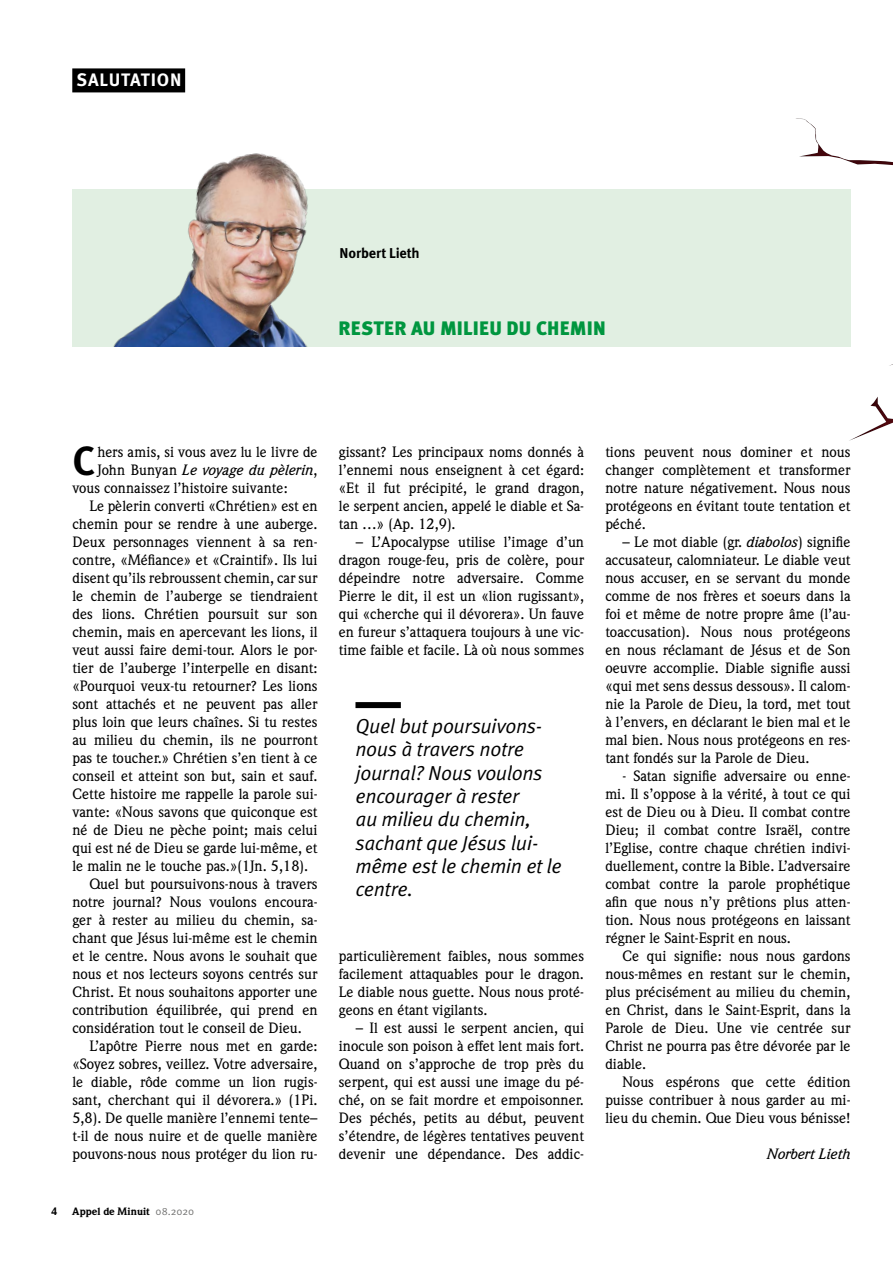
<style>
.page{position:relative;width:893px;height:1263px;background:#fff}
.page>*{position:absolute;margin:0;border:0;box-sizing:border-box;transform-origin:0 0}
.t1{font:700 40.65px "Meta OT";color:#000}
.t2{font:20.25px/23.2px "Meta OT Norm Ita";letter-spacing:-.02em;color:#000}
.t3{font:900 19.5px "Meta OT";letter-spacing:.01em;color:#00963f}
.t4{font:700 18px "Meta OT";letter-spacing:.04em;color:#fff}
.t5{font:500 14.7px/18px "Weidemann";color:#000;text-align:justify}
.t6{font:italic 500 14.7px "Weidemann";color:#000}
.t7{font:700 14.25px "Meta OT";letter-spacing:-.01em;color:#000}
.t8{font:900 10.5px "Weidemann";letter-spacing:-.005em;color:#000}
.s1{font-style:normal}
.s2{font-family:"Meta OT Norm";font-weight:400;color:#6f6f6e}
.s3{font-style:italic}
</style>
<div class="page">
<div style="left:72px;top:189px;width:778px;height:158px;background:#e1efe2"></div>
<img style="left:113px;top:153px;width:195px;height:194px">
<div style="left:793px;top:7px;width:100px;height:758px;background:#000;opacity:.75"></div>
<div style="left:72px;top:68px;width:113px;height:24px;background:#000"></div>
<div style="left:355px;top:702px;width:46px;height:6px;background:#000"></div>
<p class="t4" style="left:77px;top:68px;width:106px">SALUTATION</p>
<p class="t7" style="left:340px;top:244px;width:82px">Norbert Lieth</p>
<h3 class="t3" style="left:339px;top:317px;width:269px">RESTER AU MILIEU DU CHEMIN</h3>
<h1 class="t1" style="left:72px;top:435px;width:25px">C</h1>
<p class="t5" style="left:97px;top:443px;width:222px">hers amis, si vous avez lu le livre de</p>
<p class="t6" style="left:97px;top:461px;width:222px"><span class="s1">John Bunyan</span> Le voyage du pèlerin<span class="s1">,</span></p>
<p class="t5" style="left:72px;top:479px;width:217px">vous connaissez l’histoire suivante:</p>
<p class="t5" style="left:89px;top:497px;width:230px">Le pèlerin converti «Chrétien» est en</p>
<p class="t5" style="left:72px;top:515px;width:247px">chemin pour se rendre à une auberge.</p>
<p class="t5" style="left:72px;top:533px;width:247px">Deux personnages viennent à sa ren-</p>
<p class="t5" style="left:72px;top:551px;width:247px">contre, «Méfiance» et «Craintif». Ils lui</p>
<p class="t5" style="left:72px;top:569px;width:247px">disent qu’ils rebroussent chemin, car sur</p>
<p class="t5" style="left:72px;top:587px;width:247px">le chemin de l’auberge se tiendraient</p>
<p class="t5" style="left:72px;top:605px;width:247px">des lions. Chrétien poursuit sur son</p>
<p class="t5" style="left:72px;top:623px;width:247px">chemin, mais en apercevant les lions, il</p>
<p class="t5" style="left:72px;top:641px;width:247px">veut aussi faire demi-tour. Alors le por-</p>
<p class="t5" style="left:72px;top:659px;width:247px">tier de l’auberge l’interpelle en disant:</p>
<p class="t5" style="left:72px;top:677px;width:247px">«Pourquoi veux-tu retourner? Les lions</p>
<p class="t5" style="left:72px;top:695px;width:247px">sont attachés et ne peuvent pas aller</p>
<p class="t5" style="left:72px;top:713px;width:247px">plus loin que leurs chaînes. Si tu restes</p>
<p class="t5" style="left:72px;top:731px;width:247px">au milieu du chemin, ils ne pourront</p>
<p class="t5" style="left:72px;top:749px;width:247px">pas te toucher.» Chrétien s’en tient à ce</p>
<p class="t5" style="left:72px;top:767px;width:247px">conseil et atteint son but, sain et sauf.</p>
<p class="t5" style="left:72px;top:785px;width:247px">Cette histoire me rappelle la parole sui-</p>
<p class="t5" style="left:72px;top:803px;width:247px">vante: «Nous savons que quiconque est</p>
<p class="t5" style="left:72px;top:821px;width:247px">né de Dieu ne pèche point; mais celui</p>
<p class="t5" style="left:72px;top:839px;width:247px">qui est né de Dieu se garde lui-même, et</p>
<p class="t5" style="left:72px;top:857px;width:237px">le malin ne le touche pas.»(1Jn. 5,18).</p>
<p class="t5" style="left:89px;top:875px;width:230px">Quel but poursuivons-nous à travers</p>
<p class="t5" style="left:72px;top:893px;width:247px">notre journal? Nous voulons encoura-</p>
<p class="t5" style="left:72px;top:911px;width:247px">ger à rester au milieu du chemin, sa-</p>
<p class="t5" style="left:72px;top:929px;width:247px">chant que Jésus lui-même est le chemin</p>
<p class="t5" style="left:72px;top:947px;width:247px">et le centre. Nous avons le souhait que</p>
<p class="t5" style="left:72px;top:965px;width:247px">nous et nos lecteurs soyons centrés sur</p>
<p class="t5" style="left:72px;top:983px;width:247px">Christ. Et nous souhaitons apporter une</p>
<p class="t5" style="left:72px;top:1001px;width:247px">contribution équilibrée, qui prend en</p>
<p class="t5" style="left:72px;top:1019px;width:231px">considération tout le conseil de Dieu.</p>
<p class="t5" style="left:89px;top:1037px;width:230px">L’apôtre Pierre nous met en garde:</p>
<p class="t5" style="left:72px;top:1055px;width:247px">«Soyez sobres, veillez. Votre adversaire,</p>
<p class="t5" style="left:72px;top:1073px;width:247px">le diable, rôde comme un lion rugis-</p>
<p class="t5" style="left:72px;top:1091px;width:247px">sant, cherchant qui il dévorera.» (1Pi.</p>
<p class="t5" style="left:72px;top:1109px;width:247px">5,8). De quelle manière l’ennemi tente–</p>
<p class="t5" style="left:72px;top:1127px;width:247px">t-il de nous nuire et de quelle manière</p>
<p class="t5" style="left:72px;top:1145px;width:247px">pouvons-nous nous protéger du lion ru-</p>
<p class="t8" style="left:51px;top:1204px;width:8px">4</p>
<p class="t8" style="left:72px;top:1204px;width:123px">Appel de Minuit <span class="s2">08.2020</span></p>
<p class="t5" style="left:339px;top:443px;width:247px">gissant? Les principaux noms donnés à l’ennemi nous enseignent à cet égard: «Et il fut précipité, le grand dragon, le serpent ancien, appelé le diable et Sa&shy;tan …» (Ap. 12,9).</p>
<p class="t5" style="left:339px;top:533px;width:247px;text-indent:17px">– L’Apocalypse utilise l’image d’un dragon rouge-feu, pris de colère, pour dépeindre notre adversaire. Comme Pierre le dit, il est un «lion rugissant», qui «cherche qui il dévorera». Un fauve en fureur s’attaquera toujours à une vic&shy;time faible et facile. Là où nous sommes</p>
<h2 class="t2" style="left:355px;top:715px;width:208px">Quel but poursuivons&shy;nous à travers notre journal? Nous voulons encourager à rester<br>au milieu du chemin, sachant que Jésus lui&shy;même est le chemin et le centre.</h2>
<p class="t5" style="left:339px;top:947px;width:247px">particulièrement faibles, nous sommes facilement attaquables pour le dragon.<br>Le diable nous guette. Nous nous proté&shy;geons en étant vigilants.</p>
<p class="t5" style="left:339px;top:1019px;width:247px;text-indent:17px">– Il est aussi le serpent ancien, qui inocule son poison à effet lent mais fort.<br>Quand on s’approche de trop près du serpent, qui est aussi une image du pé&shy;ché, on se fait mordre et empoisonner.<br>Des péchés, petits au début, peuvent s’étendre, de légères tentatives peuvent devenir une dépendance. Des addic-</p>
<p class="t5" style="left:605px;top:443px;width:247px">tions peuvent nous dominer et nous changer complètement et transformer notre nature négativement. Nous nous protégeons en évitant toute tentation et péché.</p>
<p class="t5" style="left:605px;top:533px;width:247px;text-indent:17px">– Le mot diable (gr. <span class="s3">diabolos</span>) signifie accusateur, calomniateur. Le diable veut nous accuser, en se servant du monde comme de nos frères et soeurs dans la foi et même de notre propre âme (l’au&shy;toaccusation). Nous nous protégeons en nous réclamant de Jésus et de Son oeuvre accomplie. Diable signifie aussi «qui met sens dessus dessous». Il calom&shy;nie la Parole de Dieu, la tord, met tout à l’envers, en déclarant le bien mal et le mal bien. Nous nous protégeons en res&shy;tant fondés sur la Parole de Dieu.</p>
<p class="t5" style="left:605px;top:767px;width:247px;text-indent:17px">- Satan signifie adversaire ou enne&shy;mi. Il s’oppose à la vérité, à tout ce qui est de Dieu ou à Dieu. Il combat contre Dieu; il combat contre Israël, contre l’Eglise, contre chaque chrétien indivi&shy;duellement, contre la Bible. L’adversaire combat contre la parole prophétique afin que nous n’y prêtions plus atten&shy;tion. Nous nous protégeons en laissant régner le Saint-Esprit en nous.</p>
<p class="t5" style="left:605px;top:947px;width:247px;text-indent:17px">Ce qui signifie: nous nous gardons nous-mêmes en restant sur le chemin, plus précisément au milieu du chemin, en Christ, dans le Saint-Esprit, dans la Parole de Dieu. Une vie centrée sur Christ ne pourra pas être dévorée par le diable.</p>
<p class="t5" style="left:605px;top:1073px;width:247px;text-indent:17px">Nous espérons que cette édition puisse contribuer à nous garder au mi&shy;lieu du chemin. Que Dieu vous bénisse!</p>
<p class="t6" style="left:767px;top:1145px;width:85px">Norbert Lieth</p>
</div>
